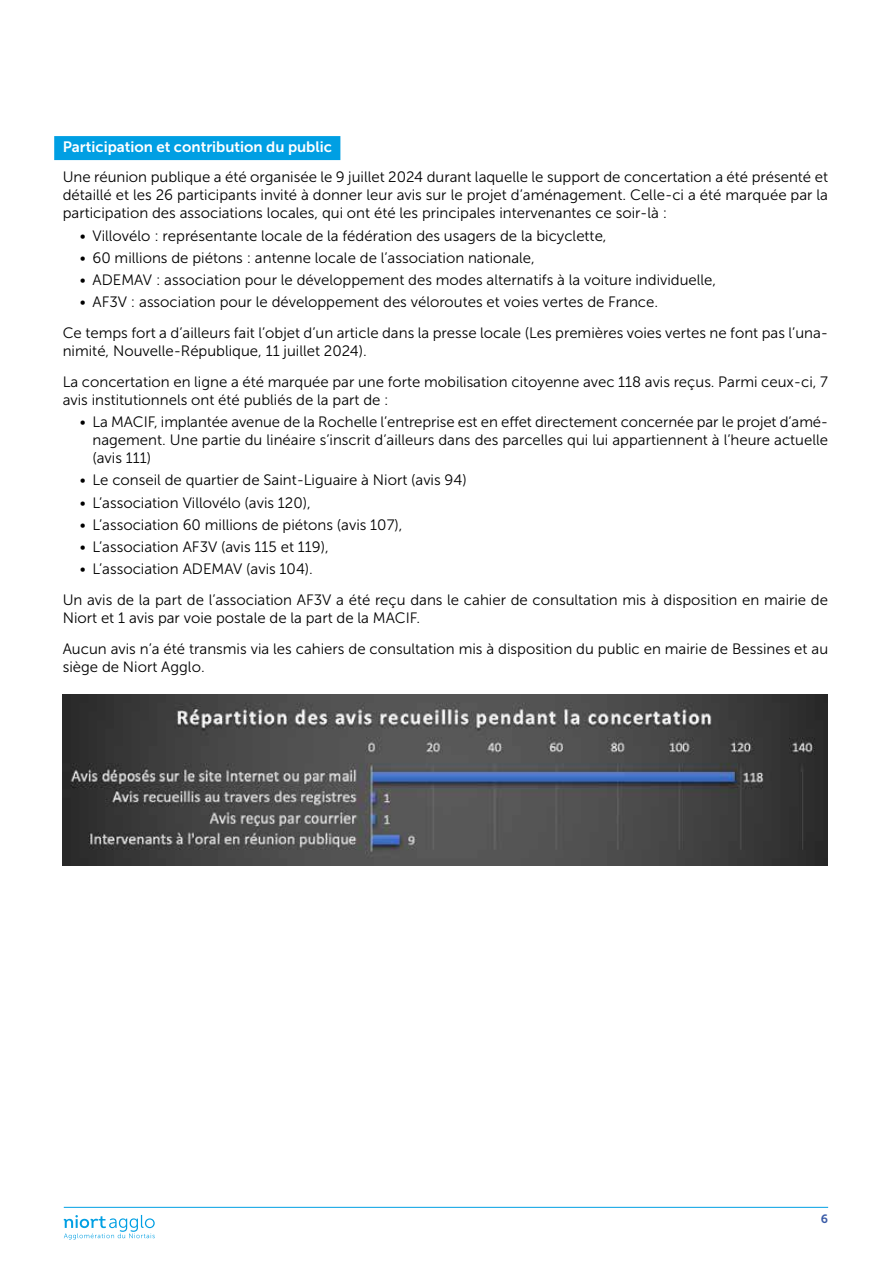
<style>
.page{position:relative;width:893px;height:1263px;background:#fff}
.page>*{position:absolute;margin:0;border:0;box-sizing:border-box;transform-origin:0 0}
.t1{font:15px/18px "Museo Sans 300";color:#000}
.t2{font:15px "Museo Sans 700";color:#fff}
.t3{font:12px "Museo Sans 700";color:#3a5ba7}
</style>
<div class="page">
<div style="left:54px;top:136px;width:286px;height:24px;background:#009fe3"></div>
<img style="left:63px;top:694px;width:764px;height:171px">
<hr style="left:64px;top:1207px;width:764px;height:1px;background:#009fe3">
<svg style="left:64px;top:1215px;width:91px;height:24px"></svg>
<p class="t2" style="left:63px;top:138px;width:271px">Participation et contribution du public</p>
<p class="t1" style="left:63px;top:168px;width:767px;text-align:justify">Une réunion publique a été organisée le 9 juillet 2024 durant laquelle le support de concertation a été présenté et détaillé et les 26 participants invité à donner leur avis sur le projet d’aménagement. Celle-ci a été marquée par la participation des associations locales, qui ont été les principales intervenantes ce soir-là :</p>
<p class="t1" style="left:80px;top:227px;width:528px">• Villovélo : représentante locale de la fédération des usagers de la bicyclette,</p>
<p class="t1" style="left:80px;top:249px;width:457px">• 60 millions de piétons : antenne locale de l’association nationale,</p>
<p class="t1" style="left:80px;top:271px;width:638px">• ADEMAV : association pour le développement des modes alternatifs à la voiture individuelle,</p>
<p class="t1" style="left:63px;top:287px;width:767px;line-height:30.8px;text-indent:17px">• AF3V : association pour le développement des véloroutes et voies vertes de France.<br>Ce temps fort a d’ailleurs fait l’objet d’un article dans la presse locale (Les premières voies vertes ne font pas l’una-</p>
<p class="t1" style="left:63px;top:336px;width:767px;line-height:30.8px">nimité, Nouvelle-République, 11 juillet 2024).<br>La concertation en ligne a été marquée par une forte mobilisation citoyenne avec 118 avis reçus. Parmi ceux-ci, 7</p>
<p class="t1" style="left:63px;top:391px;width:327px">avis institutionnels ont été publiés de la part de :</p>
<p class="t1" style="left:92px;top:413px;width:737px;text-align:justify;text-indent:-13px">• La MACIF, implantée avenue de la Rochelle l’entreprise est en effet directement concernée par le projet d’amé&shy;nagement. Une partie du linéaire s’inscrit d’ailleurs dans des parcelles qui lui appartiennent à l’heure actuelle (avis 111)</p>
<p class="t1" style="left:80px;top:471px;width:389px">• Le conseil de quartier de Saint-Liguaire à Niort (avis 94)</p>
<p class="t1" style="left:80px;top:494px;width:233px">• L’association Villovélo (avis 120),</p>
<p class="t1" style="left:80px;top:516px;width:324px">• L’association 60 millions de piétons (avis 107),</p>
<p class="t1" style="left:80px;top:538px;width:251px">• L’association AF3V (avis 115 et 119),</p>
<p class="t1" style="left:63px;top:554px;width:767px;line-height:30.8px;text-indent:17px">• L’association ADEMAV (avis 104).<br>Un avis de la part de l’association AF3V a été reçu dans le cahier de consultation mis à disposition en mairie de</p>
<p class="t1" style="left:63px;top:603px;width:767px;line-height:30.8px">Niort et 1 avis par voie postale de la part de la MACIF.<br>Aucun avis n’a été transmis via les cahiers de consultation mis à disposition du public en mairie de Bessines et au</p>
<p class="t1" style="left:63px;top:658px;width:143px">siège de Niort Agglo.</p>
<p class="t3" style="left:821px;top:1212px;width:9px">6</p>
</div>
